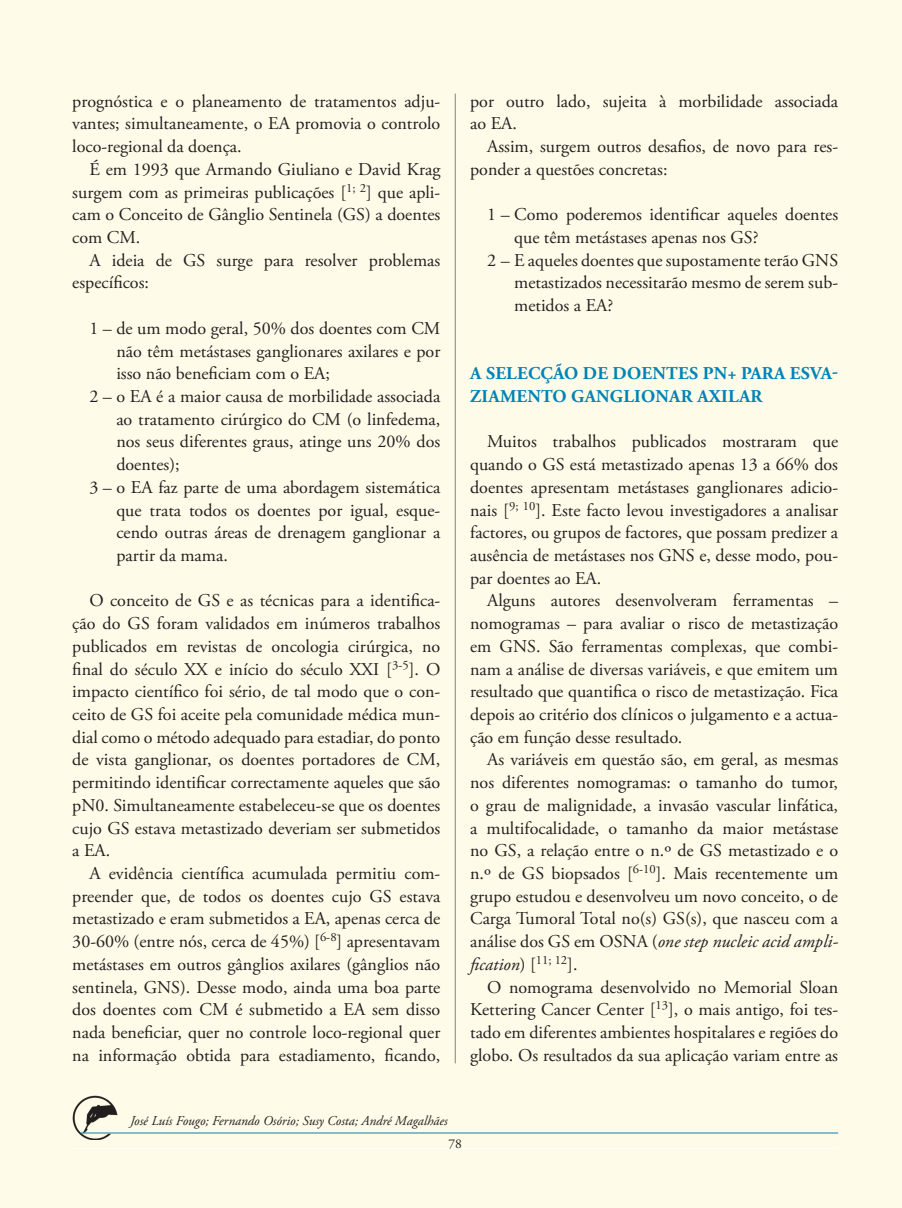
<style>
.page{position:relative;width:902px;height:1208px;background:#fff}
.page>*{position:absolute;margin:0;border:0;box-sizing:border-box;transform-origin:0 0}
.Texto_colunas{font:18px/22.6px "Adobe Garamond Pro";color:#231f20;text-align:justify}
.TITULOS{font:700 18px/22.6px "Adobe Garamond Pro";letter-spacing:.015em;color:#0083b6}
.t1{font:italic 13.5px "Adobe Garamond Pro";color:#231f20}
.t2{font:13.5px "Adobe Garamond Pro";color:#231f20}
.s1{font-style:italic}
</style>
<div class="page">
<hr style="left:901px;top:0;width:1px;height:1208px;background:#fefbe8">
<div style="left:0;top:0;width:901px;height:1208px;background:#fefbe8"></div>
<hr style="left:455px;top:94px;width:1px;height:969px;background:#808285">
<img style="left:72px;top:1095px;width:46px;height:45px">
<hr style="left:81px;top:1132px;width:757px;height:1px;background:#0083b6">
<hr style="left:72px;top:1148px;width:766px;height:1px;background:#fff">
<p class="Texto_colunas" style="left:72px;top:90px;width:369px">prognóstica e o planeamento de tratamentos adju&shy;vantes; simultaneamente, o EA promovia o controlo loco-regional da doença.</p>
<p class="Texto_colunas" style="left:72px;top:158px;width:369px;text-indent:17px">É em 1993 que Armando Giuliano e David Krag surgem com as primeiras publicações [<sup>1;</sup> <sup>2</sup>] que apli&shy;cam o Conceito de Gânglio Sentinela (GS) a doentes com CM.</p>
<p class="Texto_colunas" style="left:72px;top:249px;width:369px;text-indent:17px">A ideia de GS surge para resolver problemas específicos:</p>
<p class="Texto_colunas" style="left:116px;top:317px;width:325px;text-indent:-27px">1 – de um modo geral, 50% dos doentes com CM não têm metástases ganglionares axilares e por isso não beneficiam com o EA;</p>
<p class="Texto_colunas" style="left:116px;top:385px;width:325px;text-indent:-27px">2 – o EA é a maior causa de morbilidade associada ao tratamento cirúrgico do CM (o linfedema, nos seus diferentes graus, atinge uns 20% dos doentes);</p>
<p class="Texto_colunas" style="left:116px;top:476px;width:325px;text-indent:-27px">3 – o EA faz parte de uma abordagem sistemática que trata todos os doentes por igual, esque&shy;cendo outras áreas de drenagem ganglionar a partir da mama.</p>
<p class="Texto_colunas" style="left:72px;top:590px;width:369px;text-indent:17px">O conceito de GS e as técnicas para a identifica&shy;ção do GS foram validados em inúmeros trabalhos publicados em revistas de oncologia cirúrgica, no final do século XX e início do século XXI [<sup>3-5</sup>]. O impacto científico foi sério, de tal modo que o con&shy;ceito de GS foi aceite pela comunidade médica mun&shy;dial como o método adequado para estadiar, do ponto de vista ganglionar, os doentes portadores de CM, permitindo identificar correctamente aqueles que são pN0. Simultaneamente estabeleceu-se que os doentes cujo GS estava metastizado deveriam ser submetidos a EA.</p>
<p class="Texto_colunas" style="left:72px;top:862px;width:369px;text-indent:17px">A evidência científica acumulada permitiu com&shy;preender que, de todos os doentes cujo GS estava metastizado e eram submetidos a EA, apenas cerca de 30-60% (entre nós, cerca de 45%) [<sup>6-8</sup>] apresentavam metástases em outros gânglios axilares (gânglios não sentinela, GNS). Desse modo, ainda uma boa parte dos doentes com CM é submetido a EA sem disso nada beneficiar, quer no controle loco-regional quer na informação obtida para estadiamento, ficando,</p>
<p class="Texto_colunas" style="left:470px;top:90px;width:369px">por outro lado, sujeita à morbilidade associada ao EA.</p>
<p class="Texto_colunas" style="left:470px;top:136px;width:369px;text-indent:17px">Assim, surgem outros desafios, de novo para res&shy;ponder a questões concretas:</p>
<p class="Texto_colunas" style="left:514px;top:204px;width:325px;text-indent:-27px">1 – Como poderemos identificar aqueles doentes que têm metástases apenas nos GS?</p>
<p class="Texto_colunas" style="left:514px;top:249px;width:325px;text-indent:-27px">2 – E aqueles doentes que supostamente terão GNS metastizados necessitarão mesmo de serem sub&shy;metidos a EA?</p>
<p class="TITULOS" style="left:470px;top:362px;width:369px">A SELECÇÃO DE DOENTES PN+ PARA ESVA-<br>ZIAMENTO GANGLIONAR AXILAR</p>
<p class="Texto_colunas" style="left:470px;top:431px;width:369px;text-indent:17px">Muitos trabalhos publicados mostraram que quando o GS está metastizado apenas 13 a 66% dos doentes apresentam metástases ganglionares adicio&shy;nais [<sup>9;</sup> <sup>10</sup>]. Este facto levou investigadores a analisar factores, ou grupos de factores, que possam predizer a ausência de metástases nos GNS e, desse modo, pou&shy;par doentes ao EA.</p>
<p class="Texto_colunas" style="left:470px;top:590px;width:369px;text-indent:17px">Alguns autores desenvolveram ferramentas – nomogramas – para avaliar o risco de metastização em GNS. São ferramentas complexas, que combi&shy;nam a análise de diversas variáveis, e que emitem um resultado que quantifica o risco de metastização. Fica depois ao critério dos clínicos o julgamento e a actua&shy;ção em função desse resultado.</p>
<p class="Texto_colunas" style="left:470px;top:749px;width:369px;text-indent:17px">As variáveis em questão são, em geral, as mesmas nos diferentes nomogramas: o tamanho do tumor, o grau de malignidade, a invasão vascular linfática, a multifocalidade, o tamanho da maior metástase no GS, a relação entre o n.º de GS metastizado e o n.º de GS biopsados [<sup>6-10</sup>]. Mais recentemente um grupo estudou e desenvolveu um novo conceito, o de Carga Tumoral Total no(s) GS(s), que nasceu com a análise dos GS em OSNA (<span class="s1">one step nucleic acid ampli&shy;fication</span>) [<sup>11;</sup> <sup>12</sup>].</p>
<p class="Texto_colunas" style="left:470px;top:976px;width:369px;text-indent:17px">O nomograma desenvolvido no Memorial Sloan Kettering Cancer Center [<sup>13</sup>], o mais antigo, foi tes&shy;tado em diferentes ambientes hospitalares e regiões do globo. Os resultados da sua aplicação variam entre as</p>
<p class="t1" style="left:130px;top:1112px;width:319px">José Luís Fougo; Fernando Osório; Susy Costa; André Magalhães</p>
<p class="t2" style="left:448px;top:1135px;width:13px">77</p>
</div>
